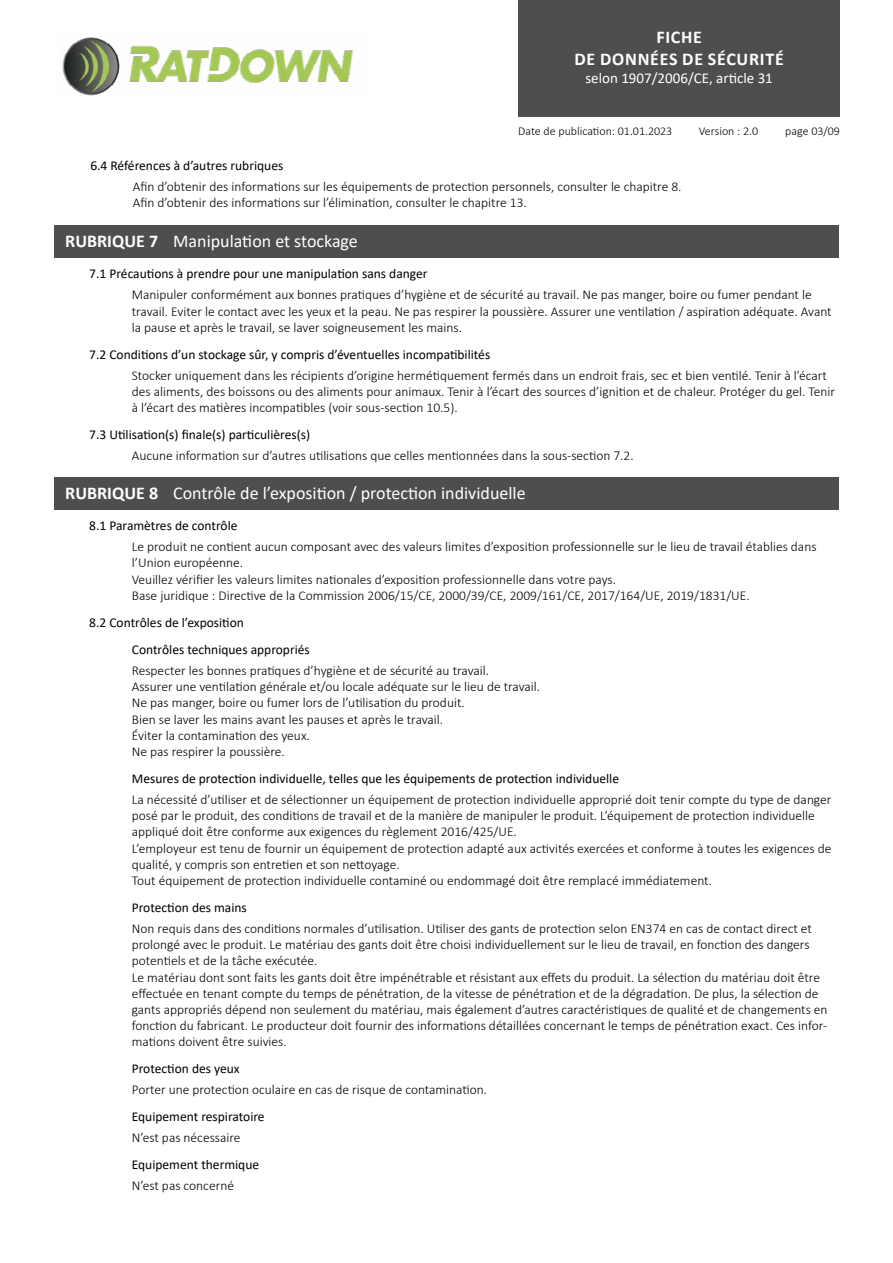
<style>
.page{position:relative;width:893px;height:1263px;background:#fff}
.page>*{position:absolute;margin:0;border:0;box-sizing:border-box;transform-origin:0 0}
.t1{font:18px "Calibri";color:#fff}
.t2{font:700 18px/21.6px "Calibri";letter-spacing:.04em;color:#fff;text-align:center}
.t3{font:15px "Calibri";color:#fff}
.t4{font:300 13.5px/16.2px "Calibri";color:#000}
.t5{font:13.5px/27px "Calibri";color:#000}
.t6{font:300 12px "Calibri";color:#000}
.s1{font-weight:700}
</style>
<div class="page">
<img style="left:62px;top:37px;width:292px;height:59px">
<div style="left:518px;top:0;width:322px;height:116px;background:#4d4f4e"></div>
<div style="left:54px;top:225px;width:785px;height:33px;background:#4d4f4e"></div>
<div style="left:54px;top:477px;width:785px;height:32px;background:#4d4f4e"></div>
<h1 class="t2" style="left:575px;top:26px;width:211px">FICHE<br>DE DONNÉES DE SÉCURITÉ</h1>
<p class="t3" style="left:585px;top:67px;width:189px">selon 1907/2006/CE, article 31</p>
<p class="t6" style="left:518px;top:124px;width:156px">Date de publication: 01.01.2023</p>
<p class="t6" style="left:699px;top:124px;width:61px">Version : 2.0</p>
<p class="t6" style="left:785px;top:124px;width:56px">page 03/09</p>
<p class="t5" style="left:90px;top:151px;width:194px">6.4 Références à d’autres rubriques</p>
<p class="t4" style="left:133px;top:178px;width:550px">Afin d’obtenir des informations sur les équipements de protection personnels, consulter le chapitre 8.<br>Afin d’obtenir des informations sur l’élimination, consulter le chapitre 13.</p>
<h1 class="t1" style="left:65px;top:229px;width:294px"><span class="s1">RUBRIQUE 7</span> Manipulation et stockage</h1>
<p class="t5" style="left:89px;top:260px;width:340px">7.1 Précautions à prendre pour une manipulation sans danger</p>
<p class="t4" style="left:132px;top:287px;width:701px">Manipuler conformément aux bonnes pratiques d’hygiène et de sécurité au travail. Ne pas manger, boire ou fumer pendant le travail. Eviter le contact avec les yeux et la peau. Ne pas respirer la poussière. Assurer une ventilation / aspiration adéquate. Avant la pause et après le travail, se laver soigneusement les mains.</p>
<p class="t5" style="left:89px;top:340px;width:402px">7.2 Conditions d’un stockage sûr, y compris d’éventuelles incompatibilités</p>
<p class="t4" style="left:132px;top:367px;width:705px">Stocker uniquement dans les récipients d’origine hermétiquement fermés dans un endroit frais, sec et bien ventilé. Tenir à l’écart des aliments, des boissons ou des aliments pour animaux. Tenir à l’écart des sources d’ignition et de chaleur. Protéger du gel. Tenir à l’écart des matières incompatibles (voir sous-section 10.5).</p>
<p class="t5" style="left:89px;top:421px;width:222px">7.3 Utilisation(s) finale(s) particulières(s)</p>
<p class="t4" style="left:132px;top:447px;width:503px">Aucune information sur d’autres utilisations que celles mentionnées dans la sous-section 7.2.</p>
<h1 class="t1" style="left:65px;top:481px;width:462px"><span class="s1">RUBRIQUE 8</span> Contrôle de l’exposition / protection individuelle</h1>
<p class="t5" style="left:89px;top:512px;width:150px">8.1 Paramètres de contrôle</p>
<p class="t4" style="left:132px;top:539px;width:686px">Le produit ne contient aucun composant avec des valeurs limites d’exposition professionnelle sur le lieu de travail établies dans l’Union européenne.<br>Veuillez vérifier les valeurs limites nationales d’exposition professionnelle dans votre pays.<br>Base juridique : Directive de la Commission 2006/15/CE, 2000/39/CE, 2009/161/CE, 2017/164/UE, 2019/1831/UE.</p>
<p class="t5" style="left:132px;top:608px;width:180px;text-indent:-43px">8.2 Contrôles de l’exposition<br>Contrôles techniques appropriés</p>
<p class="t4" style="left:132px;top:662px;width:410px">Respecter les bonnes pratiques d’hygiène et de sécurité au travail.<br>Assurer une ventilation générale et/ou locale adéquate sur le lieu de travail.<br>Ne pas manger, boire ou fumer lors de l’utilisation du produit.<br>Bien se laver les mains avant les pauses et après le travail.<br>Éviter la contamination des yeux.<br>Ne pas respirer la poussière.</p>
<p class="t5" style="left:132px;top:765px;width:489px">Mesures de protection individuelle, telles que les équipements de protection individuelle</p>
<p class="t4" style="left:132px;top:791px;width:701px">La nécessité d’utiliser et de sélectionner un équipement de protection individuelle approprié doit tenir compte du type de danger posé par le produit, des conditions de travail et de la manière de manipuler le produit. L’équipement de protection individuelle appliqué doit être conforme aux exigences du règlement 2016/425/UE.<br>L’employeur est tenu de fournir un équipement de protection adapté aux activités exercées et conforme à toutes les exigences de qualité, y compris son entretien et son nettoyage.<br>Tout équipement de protection individuelle contaminé ou endommagé doit être remplacé immédiatement.</p>
<p class="t5" style="left:132px;top:894px;width:117px">Protection des mains</p>
<p class="t4" style="left:132px;top:920px;width:697px">Non requis dans des conditions normales d’utilisation. Utiliser des gants de protection selon EN374 en cas de contact direct et prolongé avec le produit. Le matériau des gants doit être choisi individuellement sur le lieu de travail, en fonction des dangers potentiels et de la tâche exécutée.<br>Le matériau dont sont faits les gants doit être impénétrable et résistant aux effets du produit. La sélection du matériau doit être effectuée en tenant compte du temps de pénétration, de la vitesse de pénétration et de la dégradation. De plus, la sélection de gants appropriés dépend non seulement du matériau, mais également d’autres caractéristiques de qualité et de changements en fonction du fabricant. Le producteur doit fournir des informations détaillées concernant le temps de pénétration exact. Ces infor&shy;mations doivent être suivies.</p>
<p class="t5" style="left:132px;top:1055px;width:109px">Protection des yeux</p>
<p class="t4" style="left:132px;top:1082px;width:357px">Porter une protection oculaire en cas de risque de contamination.</p>
<p class="t5" style="left:132px;top:1103px;width:134px">Equipement respiratoire</p>
<p class="t4" style="left:132px;top:1130px;width:110px">N’est pas nécessaire</p>
<p class="t5" style="left:132px;top:1151px;width:129px">Equipement thermique</p>
<p class="t4" style="left:132px;top:1178px;width:104px">N’est pas concerné</p>
</div>
